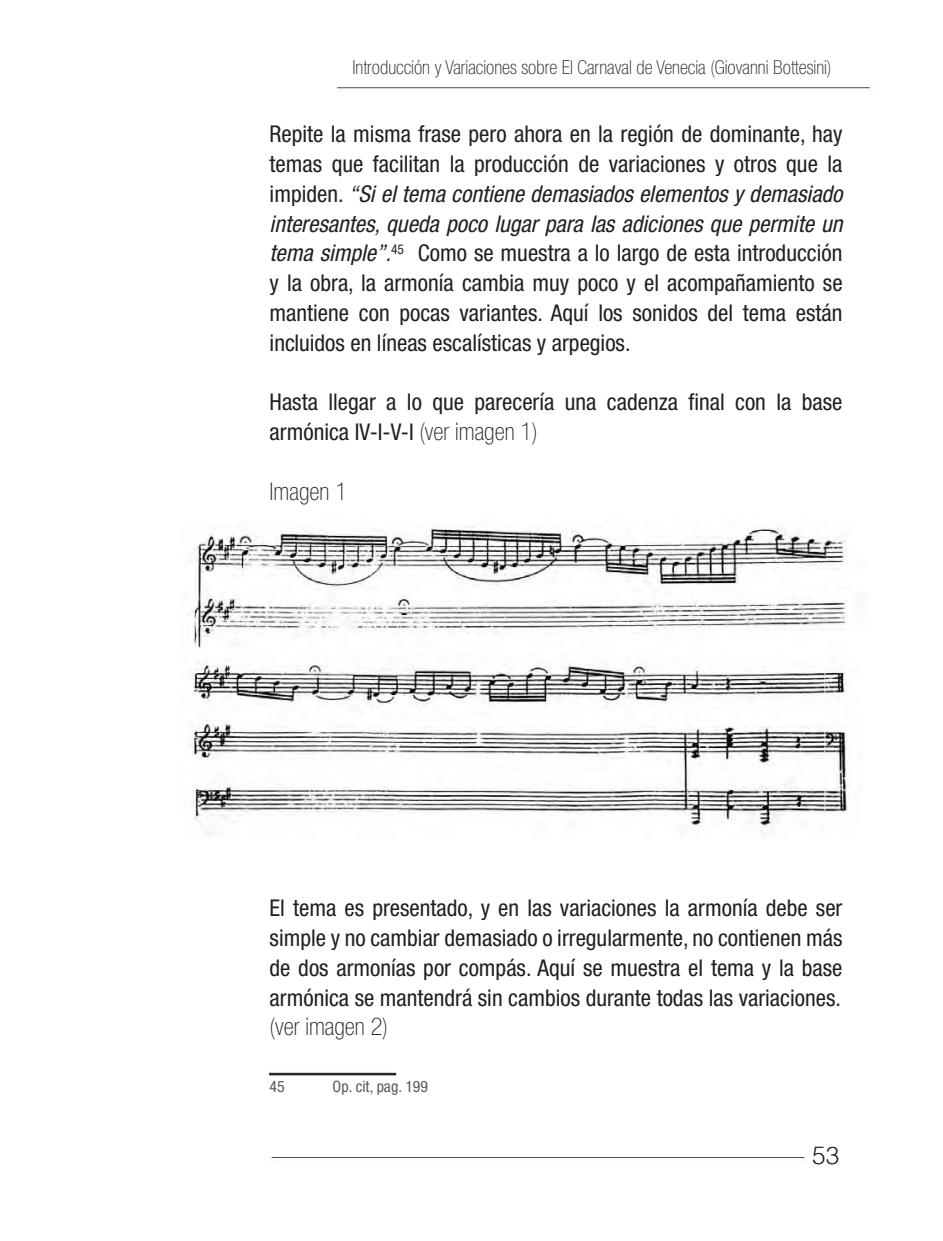
<style>
.page{position:relative;width:943px;height:1241px;background:#fff}
.page>*{position:absolute;margin:0;border:0;box-sizing:border-box;transform-origin:0 0}
.t1{font:100 condensed 24.5px "Helvetica Neue";color:#231f20}
.t2{font:300 24.5px "Helvetica";color:#231f20}
.t3{font:condensed 23.1px/29.8px "Helvetica Neue";color:#231f20;text-align:justify}
.t4{font:100 condensed 19.25px "Helvetica Neue";color:#231f20}
.t5{font:condensed 15.75px "Helvetica Neue";color:#57585a}
.s1{font-style:italic}
.s2{font-weight:100;font-size:24.5px}
</style>
<div class="page">
<img style="left:194px;top:524px;width:649px;height:121px">
<img style="left:252px;top:665px;width:591px;height:37px">
<img style="left:194px;top:723px;width:652px;height:103px">
<p class="t4" style="left:352px;top:56px;width:480px">Introducción y Variaciones sobre El Carnaval de Venecia (Giovanni Bottesini)</p>
<p class="t3" style="left:269px;top:119px;width:574px">Repite la misma frase pero ahora en la región de dominante, hay temas que facilitan la producción de variaciones y otros que la impiden. <span class="s1">“Si el tema contiene demasiados elementos y demasiado interesantes, queda poco lugar para las adiciones que permite un tema simple”.</span><sup>45</sup> Como se muestra a lo largo de esta introducción y la obra, la armonía cambia muy poco y el acompañamiento se mantiene con pocas variantes. Aquí los sonidos del tema están incluidos en líneas escalísticas y arpegios.</p>
<p class="t3" style="left:269px;top:387px;width:574px">Hasta llegar a lo que parecería una cadenza final con la base armónica IV-I-V-I <span class="s2">(ver imagen 1)</span></p>
<p class="t1" style="left:269px;top:477px;width:79px">Imagen 1</p>
<p class="t3" style="left:269px;top:893px;width:574px">El tema es presentado, y en las variaciones la armonía debe ser simple y no cambiar demasiado o irregularmente, no contienen más de dos armonías por compás. Aquí se muestra el tema y la base armónica se mantendrá sin cambios durante todas las variaciones.</p>
<p class="t1" style="left:269px;top:1012px;width:120px">(ver imagen 2)</p>
<p class="t5" style="left:269px;top:1077px;width:17px">45</p>
<p class="t5" style="left:332px;top:1077px;width:97px">Op. cit, pag. 199</p>
<p class="t2" style="left:812px;top:1134px;width:29px">53</p>
</div>
